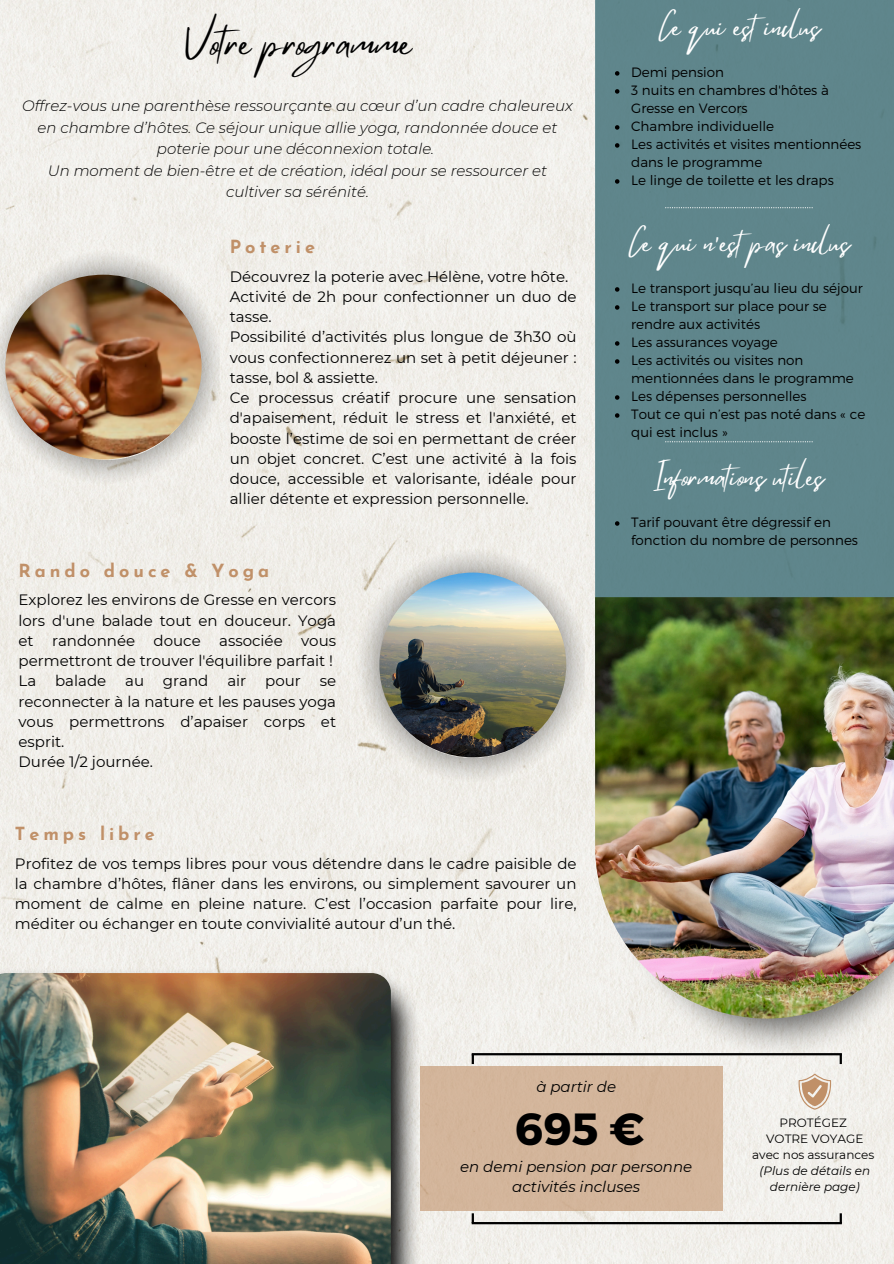
<style>
.page{position:relative;width:894px;height:1264px;background:#fff}
.page>*{position:absolute;margin:0;border:0;box-sizing:border-box;transform-origin:0 0}
.t1{font:700 45px "Montserrat";color:#000}
.t2{font:37.5px "Mistrully";color:#000}
.t3{font:27px "Mistrully";color:#fff}
.t4{font:700 18px "Josefin Sans";letter-spacing:.22em;color:#c09068}
.t5{font:15px/20.2px "Montserrat";color:#000}
.t6{font:italic 300 15px/21.3px "Montserrat";color:#000;text-align:center}
.t7{font:italic 15px/20.2px "Montserrat";color:#000;text-align:center}
.t8{font:300 13.5px/18px "Montserrat";color:#000}
.t9{font:12px "Montserrat";color:#000}
.t10{font:italic 12px "Montserrat";color:#000}
</style>
<div class="page">
<div style="left:0;top:0;width:893px;height:1263px;background:#f1efea"></div>
<img style="left:0;top:966px;width:420px;height:297px">
<img style="left:0;top:973px;width:391px;height:290px">
<div style="left:595px;top:0;width:298px;height:801px;background:#5f858b"></div>
<div style="left:420px;top:1066px;width:301px;height:144px;background:#d3b59b"></div>
<svg style="left:797px;top:1073px;width:34px;height:36px"></svg>
<hr style="left:471px;top:1053px;width:370px;height:2px;background:#000">
<svg style="left:471px;top:1054px;width:3px;height:10px"></svg>
<svg style="left:839px;top:1058px;width:2px;height:6px"></svg>
<hr style="left:471px;top:1221px;width:370px;height:3px;background:#000">
<svg style="left:839px;top:1213px;width:2px;height:9px"></svg>
<svg style="left:471px;top:1213px;width:3px;height:10px"></svg>
<svg style="left:665px;top:207px;width:147px;height:1px"></svg>
<svg style="left:665px;top:441px;width:147px;height:1px"></svg>
<svg style="left:615px;top:521px;width:4px;height:4px"></svg>
<img style="left:595px;top:1018px;width:298px;height:40px">
<img style="left:595px;top:597px;width:298px;height:421px">
<img style="left:355px;top:548px;width:229px;height:234px">
<img style="left:379px;top:572px;width:187px;height:185px;border-radius:50%">
<img style="left:0;top:250px;width:219px;height:234px">
<img style="left:5px;top:275px;width:196px;height:184px;border-radius:50%">
<svg style="left:615px;top:71px;width:4px;height:5px"></svg>
<svg style="left:615px;top:89px;width:4px;height:5px"></svg>
<svg style="left:615px;top:125px;width:4px;height:5px"></svg>
<svg style="left:615px;top:143px;width:4px;height:5px"></svg>
<svg style="left:615px;top:179px;width:4px;height:5px"></svg>
<svg style="left:615px;top:287px;width:4px;height:5px"></svg>
<svg style="left:615px;top:305px;width:4px;height:5px"></svg>
<svg style="left:615px;top:341px;width:4px;height:5px"></svg>
<svg style="left:615px;top:359px;width:4px;height:5px"></svg>
<svg style="left:615px;top:395px;width:4px;height:5px"></svg>
<svg style="left:615px;top:413px;width:4px;height:5px"></svg>
<h5 class="t2" style="left:184px;top:13px;width:229px">Votre programme</h5>
<h4 class="t3" style="left:657px;top:5px;width:164px">Ce qui estinclus</h4>
<h5 class="t8" style="left:631px;top:62px;width:94px">Demi pension</h5>
<p class="t8" style="left:631px;top:80px;width:199px">3 nuits en chambres d'hôtes à<br>Gresse en Vercors</p>
<p class="t8" style="left:631px;top:116px;width:144px">Chambre individuelle</p>
<p class="t8" style="left:631px;top:134px;width:232px">Les activités et visites mentionnées dans le programme</p>
<p class="t8" style="left:631px;top:170px;width:204px">Le linge de toilette et les draps</p>
<h4 class="t3" style="left:627px;top:221px;width:223px">Ce qui n’estpas inclus</h4>
<h5 class="t8" style="left:631px;top:278px;width:233px">Le transport jusqu’au lieu du séjour</h5>
<p class="t8" style="left:631px;top:296px;width:197px">Le transport sur place pour se rendre aux activités</p>
<p class="t8" style="left:631px;top:332px;width:148px">Les assurances voyage</p>
<h4 class="t8" style="left:631px;top:350px;width:224px">Les activités ou visites non mentionnées dans le programme</h4>
<h5 class="t8" style="left:631px;top:386px;width:177px">Les dépenses personnelles</h5>
<p class="t8" style="left:631px;top:404px;width:235px">Tout ce qui n’est pas noté dans « ce qui est inclus »</p>
<p class="t6" style="left:22px;top:95px;width:552px">Offrez-vous une parenthèse ressourçante au cœur d’un cadre chaleureux en chambre d’hôtes. Ce séjour unique allie yoga, randonnée douce et poterie pour une déconnexion totale.<br>Un moment de bien-être et de création, idéal pour se ressourcer et cultiver sa sérénité.</p>
<p class="t4" style="left:230px;top:240px;width:87px">Poterie</p>
<h2 class="t5" style="left:230px;top:266px;width:348px">Découvrez la poterie avec Hélène, votre hôte.<br>Activité de 2h pour confectionner un duo de tasse.<br>Possibilité d’activités plus longue de 3h30 où vous confectionnerez un set à petit déjeuner : tasse, bol &amp; assiette.<br>Ce processus créatif procure une sensation d'apaisement, réduit le stress et l'anxiété, et booste l’estime de soi en permettant de créer un objet concret. C’est une activité à la fois douce, accessible et valorisante, idéale pour allier détente et expression personnelle.</h2>
<p class="t3" style="left:653px;top:455px;width:171px">Informations utiles</p>
<p class="t8" style="left:631px;top:512px;width:228px">Tarif pouvant être dégressif en fonction du nombre de personnes</p>
<p class="t4" style="left:19px;top:563px;width:252px">Rando douce &amp; Yoga</p>
<p class="t5" style="left:19px;top:590px;width:319px">Explorez les environs de Gresse en vercors lors d'une balade tout en douceur. Yoga et randonnée douce associée vous permettront de trouver l'équilibre parfait !<br>La</p>
<p class="t5" style="left:55px;top:671px;width:53px">balade</p>
<p class="t5" style="left:125px;top:671px;width:20px">au</p>
<p class="t5" style="left:163px;top:671px;width:47px">grand</p>
<p class="t5" style="left:227px;top:671px;width:20px">air</p>
<p class="t5" style="left:265px;top:671px;width:37px">pour</p>
<p class="t5" style="left:19px;top:671px;width:319px;text-indent:301px">se reconnecter à la nature et les pauses yoga vous permettrons d’apaiser corps et esprit.<br>Durée 1/2 journée.</p>
<p class="t4" style="left:15px;top:826px;width:141px">Temps libre</p>
<h3 class="t5" style="left:15px;top:853px;width:563px;text-align:justify">Profitez de vos temps libres pour vous détendre dans le cadre paisible de la chambre d’hôtes, flâner dans les environs, ou simplement savourer un moment de calme en pleine nature. C’est l’occasion parfaite pour lire, méditer ou échanger en toute convivialité autour d’un thé.</h3>
<p class="t7" style="left:536px;top:1075px;width:81px">à partir de</p>
<p class="t1" style="left:515px;top:1099px;width:131px">695 €</p>
<p class="t7" style="left:460px;top:1156px;width:234px">en demi pension par personne activités incluses</p>
<p class="t9" style="left:779px;top:1114px;width:69px">PROTÉGEZ</p>
<p class="t9" style="left:766px;top:1130px;width:99px">VOTRE VOYAGE</p>
<p class="t9" style="left:751px;top:1146px;width:124px">avec nos assurances</p>
<h3 class="t10" style="left:759px;top:1162px;width:112px">(Plus de détails en</h3>
<p class="t10" style="left:769px;top:1178px;width:91px">dernière page)</p>
</div>
